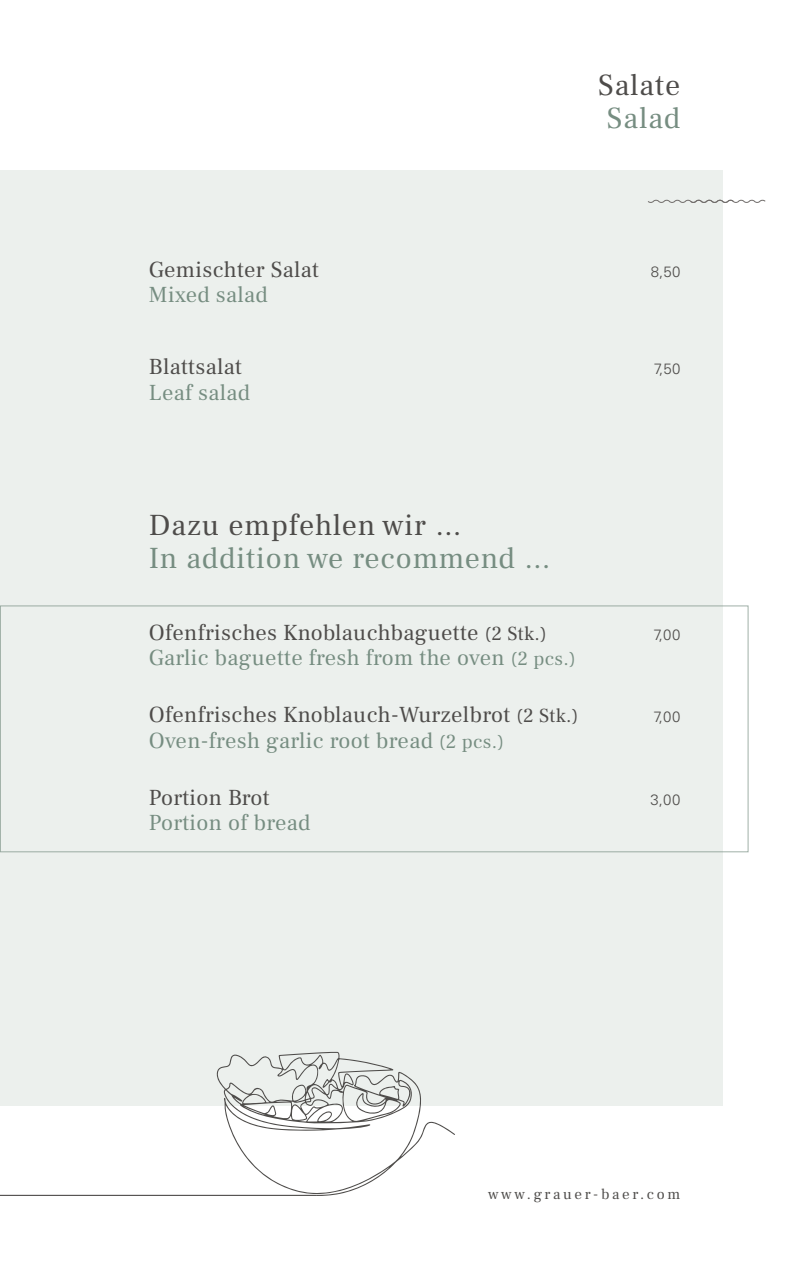
<style>
.page{position:relative;width:808px;height:1263px;background:#fff}
.page>*{position:absolute;margin:0;border:0;box-sizing:border-box;transform-origin:0 0}
.t1{font:30px "Frank Ruhl Libre";letter-spacing:.03em;color:#768d81}
.t2{font:30px "Frank Ruhl Libre";letter-spacing:.03em;color:#4e4c4a}
.t3{font:22.5px "Frank Ruhl Libre";letter-spacing:.015em;color:#4e4c4a}
.t4{font:22.5px "Frank Ruhl Libre";letter-spacing:.015em;color:#768d81}
.t5{font:300 15px "Univers LT Std";letter-spacing:.03em;color:#4e4c4a}
.t6{font:15px "Frank Ruhl Libre";letter-spacing:.18em;color:#4e4c4a}
.s1{font-size:19.5px}
</style>
<div class="page">
<div style="left:0;top:170px;width:723px;height:936px;background:#ecf0ed"></div>
<svg style="left:648px;top:199px;width:118px;height:4px"></svg>
<hr style="left:0;top:1195px;width:317px;height:1px;background:#4e4c4a">
<svg style="left:216px;top:1052px;width:239px;height:144px"></svg>
<p class="t2" style="left:598px;top:66px;width:84px">Salate</p>
<p class="t1" style="left:607px;top:99px;width:75px">Salad</p>
<p class="t3" style="left:149px;top:255px;width:172px">Gemischter Salat</p>
<p class="t5" style="left:651px;top:262px;width:31px">8,50</p>
<p class="t4" style="left:149px;top:281px;width:121px">Mixed salad</p>
<p class="t3" style="left:149px;top:353px;width:95px">Blattsalat</p>
<p class="t5" style="left:654px;top:360px;width:28px">7,50</p>
<p class="t4" style="left:149px;top:378px;width:103px">Leaf salad</p>
<p class="t2" style="left:149px;top:506px;width:315px">Dazu empfehlen wir …</p>
<p class="t1" style="left:149px;top:539px;width:403px">In addition we recommend …</p>
<p class="t3" style="left:149px;top:618px;width:399px">Ofenfrisches Knoblauchbaguette <span class="s1">(2 Stk.)</span></p>
<p class="t5" style="left:654px;top:625px;width:28px">7,00</p>
<p class="t4" style="left:149px;top:644px;width:428px">Garlic baguette fresh from the oven <span class="s1">(2 pcs.)</span></p>
<p class="t3" style="left:149px;top:701px;width:431px">Ofenfrisches Knoblauch-Wurzelbrot <span class="s1">(2 Stk.)</span></p>
<p class="t5" style="left:654px;top:708px;width:28px">7,00</p>
<p class="t4" style="left:149px;top:726px;width:357px">Oven-fresh garlic root bread <span class="s1">(2 pcs.)</span></p>
<p class="t3" style="left:149px;top:783px;width:122px">Portion Brot</p>
<p class="t5" style="left:650px;top:790px;width:31px">3,00</p>
<p class="t4" style="left:149px;top:809px;width:163px">Portion of bread</p>
<p class="t6" style="left:488px;top:1185px;width:194px">www.grauer-baer.com</p>
</div>
